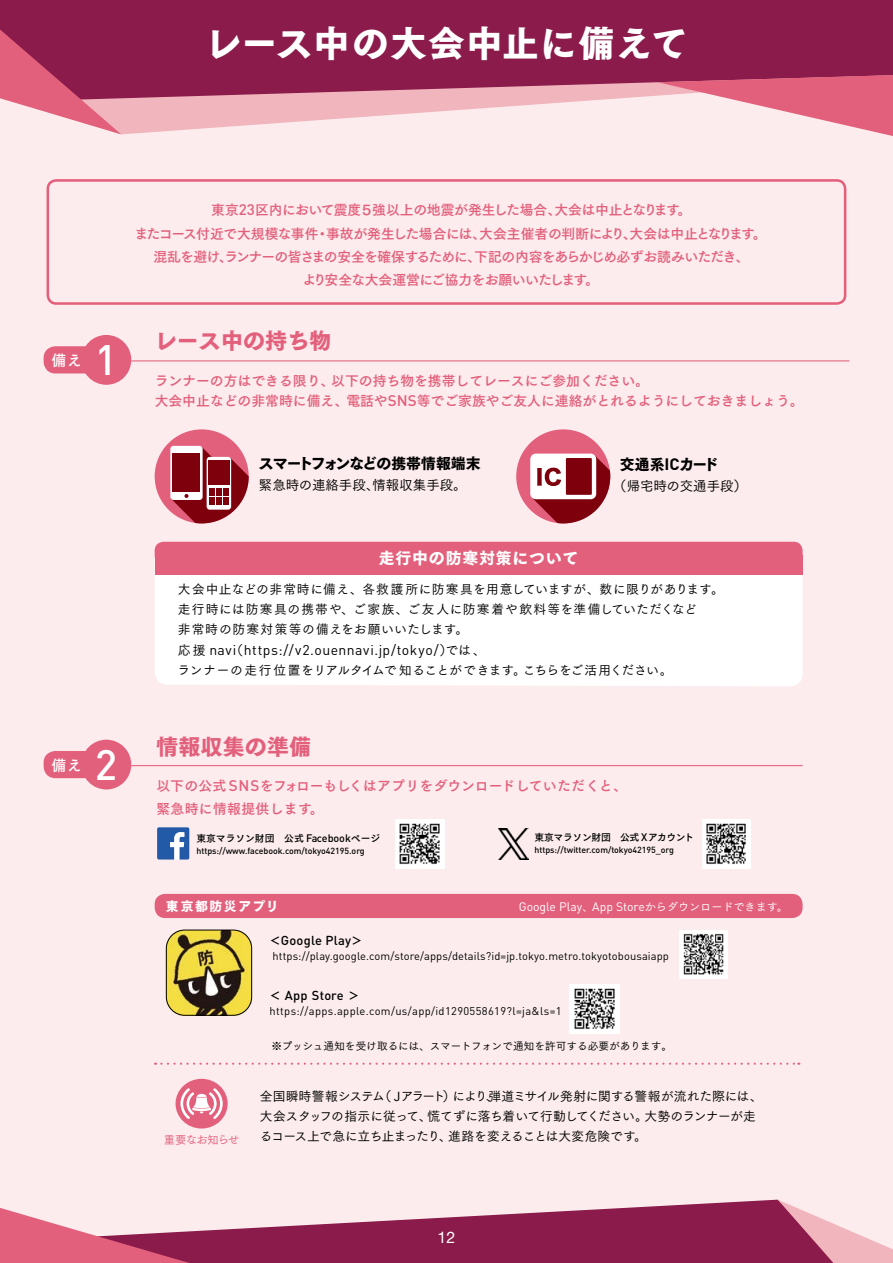
<style>
.page{position:relative;width:893px;height:1263px;background:#fceced}
.page>*{position:absolute;margin:0;border:0;box-sizing:border-box;transform-origin:0 0}
.t1{font:500 42.15px "DIN";color:#fff}
.t2{font:36.15px "Tsuku Go Pro H";letter-spacing:.05em;color:#fff}
.t3{font:22.05px "Tsuku Go Pro H";letter-spacing:.005em;color:#e3607c}
.t4{font:15.9px "Tsuku Go Pro H";letter-spacing:.05em;color:#fff}
.t5{font:15.9px "Helvetica Neue LT Std";color:#fff}
.t6{font:15px "Tsuku Go Pro B";color:#fff}
.t7{font:14.85px "Tsuku Go Pro H";letter-spacing:-.06em;color:#000}
.t8{font:14.1px "DIN";letter-spacing:.04em;color:#000}
.t9{font:13.8px/23.4px "Tsuku Go Pro B";letter-spacing:-.04em;color:#e3607c;text-align:center}
.t10{font:13.8px/20.2px "Tsuku Go Pro B";color:#e3607c}
.t11{font:13.8px/22.4px "Tsuku Go Pro B";letter-spacing:.025em;color:#e3607c}
.t12{font:13.5px "Tsuku Go Pro M";color:#000}
.t13{font:500 12.9px "DIN";letter-spacing:.02em;color:#000}
.t14{font:12.75px/20.2px "Tsuku Go Pro M";letter-spacing:.05em;color:#000}
.t15{font:12.75px/20.2px "Tsuku Go Pro M";letter-spacing:-.03em;color:#000}
.t16{font:12.75px "Tsuku Go Pro M";letter-spacing:-.02em;color:#000}
.t17{font:12.75px "Tsuku Go Pro M";letter-spacing:-.035em;color:#000}
.t18{font:12.75px "Tsuku Go Pro H";letter-spacing:.125em;color:#fff}
.t19{font:12.15px "DIN";color:#fff}
.t20{font:11.4px "Tsuku Go Pro M";letter-spacing:-.065em;color:#e3607c}
.t21{font:11.1px "DIN";letter-spacing:.01em;color:#000}
.t22{font:11.1px "DIN";letter-spacing:.03em;color:#000}
.t23{font:10.65px "Tsuku Go Pro M";letter-spacing:-.005em;color:#000}
.t24{font:9.75px "Tsuku Go Pro B";letter-spacing:-.005em;color:#000}
.t25{font:9.75px "Tsuku Go Pro B";letter-spacing:-.03em;color:#000}
.t26{font:500 8.85px "DIN";letter-spacing:-.005em;color:#000}
.s1{font-family:"DIN";font-weight:500;font-size:15.15px}
.s2{font-family:"DIN";font-weight:700;font-size:16.35px}
.s3{font-family:"Tsuku Go Pro M";font-size:12.75px}
.s4{font-family:"DIN";font-weight:500;font-size:10.8px}
.s5{font-family:"Tsuku Go Pro M";font-size:11.1px}
.s6{font-family:"Tsuku Go Pro B";font-weight:400;font-size:11.7px}
</style>
<div class="page">
<div style="left:0;top:0;width:893px;height:75px;background:#8b1b4b"></div>
<svg style="left:121px;top:75px;width:536px;height:59px"></svg>
<svg style="left:0;top:29px;width:121px;height:105px"></svg>
<svg style="left:657px;top:75px;width:236px;height:61px"></svg>
<svg style="left:189px;top:1199px;width:589px;height:64px;fill:#8b1b4b"></svg>
<svg style="left:778px;top:1200px;width:115px;height:63px"></svg>
<svg style="left:0;top:1208px;width:189px;height:55px"></svg>
<div style="left:155px;top:546px;width:648px;height:140px;background:#fff"></div>
<div style="left:176px;top:1079px;width:52px;height:49px;background:#e3607c;border-radius:50%"></div>
<svg style="left:180px;top:1088px;width:43px;height:31px"></svg>
<div style="left:155px;top:429px;width:94px;height:94px;background:#e3607c;border-radius:50%"></div>
<svg style="left:170px;top:446px;width:33px;height:54px"></svg>
<svg style="left:171px;top:447px;width:78px;height:76px"></svg>
<div style="left:516px;top:429px;width:94px;height:94px;background:#e3607c;border-radius:50%"></div>
<div style="left:530px;top:454px;width:66px;height:45px;background:#fff;border-radius:5px"></div>
<svg style="left:532px;top:455px;width:78px;height:68px"></svg>
<div style="left:81px;top:335px;width:50px;height:50px;background:#e3607c;border-radius:50%"></div>
<div style="left:44px;top:346px;width:72px;height:27px;background:#e3607c;border-radius:12px"></div>
<div style="left:155px;top:542px;width:648px;height:23px;background:#e3607c;border-radius:9px"></div>
<div style="left:155px;top:555px;width:648px;height:19px;background:#e3607c"></div>
<hr style="left:131px;top:360px;width:718px;height:1px;background:#e3607c">
<svg style="left:155px;top:1062px;width:644px;height:3px"></svg>
<div style="left:81px;top:740px;width:50px;height:49px;background:#e3607c;border-radius:50%"></div>
<div style="left:44px;top:751px;width:72px;height:27px;background:#e3607c;border-radius:12px"></div>
<hr style="left:131px;top:765px;width:672px;height:1px;background:#e3607c">
<div style="left:155px;top:894px;width:648px;height:24px;background:#e3607c;border-radius:10px"></div>
<div style="left:47px;top:179px;width:799px;height:126px;border:3px solid #e3607c;border-radius:9px"></div>
<img style="left:166px;top:930px;width:86px;height:85px">
<div style="left:166px;top:930px;width:86px;height:85px;border:1px solid #000;border-radius:19px"></div>
<img style="left:395px;top:819px;width:49px;height:49px">
<img style="left:679px;top:930px;width:49px;height:48px">
<img style="left:570px;top:984px;width:49px;height:49px">
<img style="left:702px;top:819px;width:49px;height:49px">
<svg style="left:157px;top:827px;width:32px;height:32px"></svg>
<img style="left:498px;top:828px;width:30px;height:31px">
<h2 class="t2" style="left:205px;top:23px;width:484px">レース中の大会中止に備えて</h2>
<p class="t6" style="left:51px;top:347px;width:32px">備え</p>
<h1 class="t1" style="left:95px;top:332px;width:24px">1</h1>
<p class="t9" style="left:135px;top:197px;width:633px">東京<span class="s1">23</span>区内において震度５強以上の地震が発生した場合、大会は中止となります。<br>またコース付近で大規模な事件・事故が発生した場合には、大会主催者の判断により、大会は中止となります。混乱を避け、ランナーの皆さまの安全を確保するために、下記の内容をあらかじめ必ずお読みいただき、<br>より安全な大会運営にご協力をお願いいたします。</p>
<h3 class="t3" style="left:155px;top:329px;width:178px">レース中の持ち物</h3>
<p class="t10" style="left:155px;top:369px;width:650px">ランナーの方はできる限り、以下の持ち物を携帯してレースにご参加ください。<br>大会中止などの非常時に備え、電話や<span class="s1">SNS</span>等でご家族やご友人に連絡がとれるようにしておきましょう。</p>
<p class="t7" style="left:259px;top:455px;width:223px">スマートフォンなどの携帯情報端末</p>
<p class="t12" style="left:259px;top:474px;width:209px">緊急時の連絡手段、情報収集手段。</p>
<p class="t4" style="left:379px;top:549px;width:201px">走行中の防寒対策について</p>
<p class="t7" style="left:620px;top:457px;width:100px">交通系<span class="s2">IC</span>カード</p>
<p class="t12" style="left:613px;top:475px;width:135px">（帰宅時の交通手段）</p>
<p class="t14" style="left:178px;top:578px;width:547px">大会中止などの非常時に備え、各救護所に防寒具を用意していますが、数に限りがあります。走行時には防寒具の携帯や、ご家族、ご友人に防寒着や飲料等を準備していただくなど<br>非常時の防寒対策等の備えをお願いいたします。</p>
<p class="t8" style="left:178px;top:641px;width:309px"><span class="s3">応援</span> nav<span class="s3">（</span>i https://v2.ouennavi.jp/tokyo/<span class="s3">）では、</span></p>
<p class="t16" style="left:178px;top:659px;width:496px">ランナーの走行位置をリアルタイムで知ることができます。こちらをご活用ください。</p>
<p class="t6" style="left:51px;top:752px;width:32px">備え</p>
<h1 class="t1" style="left:95px;top:736px;width:24px">2</h1>
<h3 class="t3" style="left:156px;top:734px;width:156px">情報収集の準備</h3>
<p class="t11" style="left:156px;top:773px;width:472px">以下の公式 <span class="s1">SNS</span>をフォローもしくはアプリをダウンロードしていただくと、緊急時に情報提供します。</p>
<p class="t24" style="left:196px;top:830px;width:185px">東京マラソン財団　公式 <span class="s4">Facebook</span>ページ</p>
<p class="t26" style="left:196px;top:844px;width:170px">https://www.facebook.com/tokyo42195.org</p>
<p class="t25" style="left:534px;top:829px;width:161px">東京マラソン財団　公式 <span class="s4">X</span>アカウント</p>
<p class="t26" style="left:534px;top:844px;width:141px">https://twitter.com/tokyo42195_org</p>
<p class="t18" style="left:166px;top:899px;width:114px">東京都防災アプリ</p>
<p class="t19" style="left:519px;top:899px;width:271px">Google Play<span class="s5">、</span>App Store<span class="s5">からダウンロードできます。</span></p>
<p class="t13" style="left:270px;top:932px;width:94px"><span class="s6">＜</span>Google Play<span class="s6">＞</span></p>
<p class="t21" style="left:273px;top:949px;width:398px">https://play.google.com/store/apps/details?id=jp.tokyo.metro.tokyotobousaiapp</p>
<p class="t13" style="left:270px;top:987px;width:91px"><span class="s6">＜</span> App Store <span class="s6">＞</span></p>
<p class="t22" style="left:270px;top:1004px;width:294px">https://apps.apple.com/us/app/id1290558619?l=ja&amp;ls=1</p>
<p class="t23" style="left:271px;top:1037px;width:402px">※プッシュ通知を受け取るには、スマートフォンで通知を許可する必要があります。</p>
<p class="t15" style="left:260px;top:1084px;width:504px">全国瞬時警報システム（Ｊアラート）により、弾道ミサイル発射に関する警報が流れた際には、大会スタッフの指示に従って、慌てずに落ち着いて行動してください。大勢のランナーが走</p>
<p class="t20" style="left:164px;top:1130px;width:77px">重要なお知らせ</p>
<p class="t17" style="left:260px;top:1126px;width:388px">るコース上で急に立ち止まったり、進路を変えることは大変危険です。</p>
<p class="t5" style="left:438px;top:1228px;width:19px">12</p>
</div>
